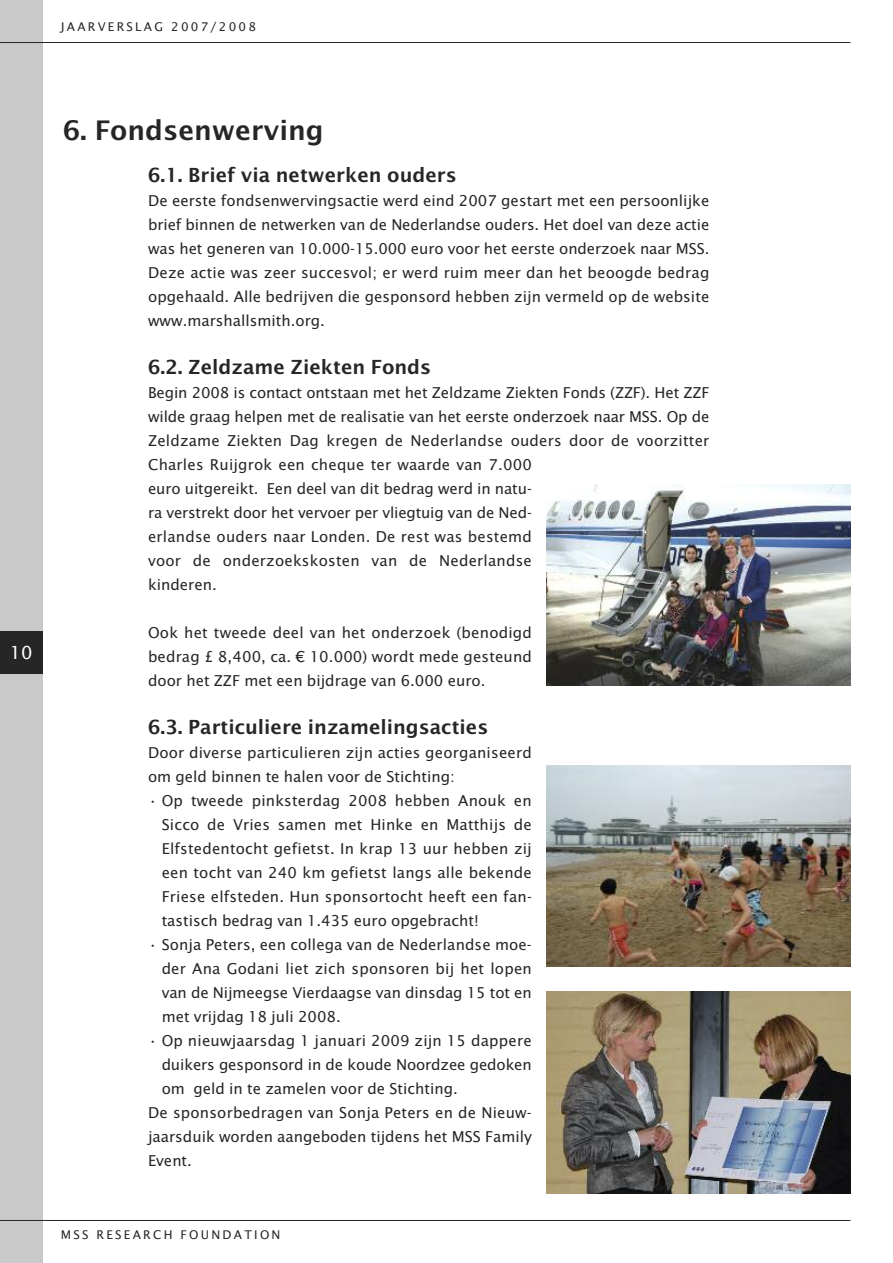
<style>
.page{position:relative;width:893px;height:1263px;background:#fff}
.page>*{position:absolute;margin:0;border:0;box-sizing:border-box;transform-origin:0 0}
.t1{font:600 27px "Lucida Sans";color:#272627}
.t2{font:600 19.5px "Lucida Sans";color:#272627}
.t3{font:18px "Lucida Sans";color:#fff}
.t4{font:15px/24px "Lucida Sans";color:#272627;text-align:justify}
.t5{font:12px "Lucida Sans";letter-spacing:.19em;color:#272627}
</style>
<div class="page">
<div style="left:0;top:0;width:43px;height:1263px;background:#c9c9c9"></div>
<div style="left:0;top:631px;width:43px;height:43px;background:#272627"></div>
<hr style="left:0;top:42px;width:850px;height:1px;background:#272627">
<hr style="left:0;top:1220px;width:850px;height:1px;background:#272627">
<img style="left:547px;top:484px;width:303px;height:202px">
<img style="left:547px;top:765px;width:303px;height:202px">
<img style="left:547px;top:992px;width:303px;height:201px">
<p class="t5" style="left:61px;top:19px;width:197px">JAARVERSLAG 2007/2008</p>
<p class="t3" style="left:10px;top:642px;width:24px">10</p>
<h1 class="t1" style="left:63px;top:115px;width:262px">6. Fondsenwerving</h1>
<h2 class="t2" style="left:148px;top:164px;width:310px">6.1. Brief via netwerken ouders</h2>
<p class="t4" style="left:148px;top:189px;width:563px">De eerste fondsenwervingsactie werd eind 2007 gestart met een persoonlijke brief binnen de netwerken van de Nederlandse ouders. Het doel van deze actie was het generen van 10.000-15.000 euro voor het eerste onderzoek naar MSS.<br>Deze actie was zeer succesvol; er werd ruim meer dan het beoogde bedrag opgehaald. Alle bedrijven die gesponsord hebben zijn vermeld op de website www.marshallsmith.org.</p>
<h2 class="t2" style="left:148px;top:356px;width:285px">6.2. Zeldzame Ziekten Fonds</h2>
<p class="t4" style="left:148px;top:381px;width:563px;text-align:left">Begin 2008 is contact ontstaan met het Zeldzame Ziekten Fonds (ZZF). Het ZZF wilde graag helpen met de realisatie van het eerste onderzoek naar MSS. Op de Zeldzame Ziekten Dag kregen de Nederlandse ouders door de voorzitter Charles Ruijgrok een cheque ter waarde van 7.000<br>euro uitgereikt. Een deel van dit bedrag werd in natu-<br>ra verstrekt door het vervoer per vliegtuig van de Ned-<br>erlandse ouders naar Londen. De rest was bestemd<br>voor de onderzoekskosten van de Nederlandse<br>kinderen.</p>
<p class="t4" style="left:148px;top:621px;width:385px">Ook het tweede deel van het onderzoek (benodigd bedrag £ 8,400, ca. € 10.000) wordt mede gesteund door het ZZF met een bijdrage van 6.000 euro.</p>
<h2 class="t2" style="left:148px;top:716px;width:342px">6.3. Particuliere inzamelingsacties</h2>
<p class="t4" style="left:148px;top:741px;width:385px">Door diverse particulieren zijn acties georganiseerd om geld binnen te halen voor de Stichting:</p>
<p class="t4" style="left:162px;top:789px;width:372px;text-indent:-14px">• Op tweede pinksterdag 2008 hebben Anouk en Sicco de Vries samen met Hinke en Matthijs de Elfstedentocht gefietst. In krap 13 uur hebben zij een tocht van 240 km gefietst langs alle bekende Friese elfsteden. Hun sponsortocht heeft een fan&shy;tastisch bedrag van 1.435 euro opgebracht!</p>
<p class="t4" style="left:162px;top:933px;width:372px;text-indent:-14px">• Sonja Peters, een collega van de Nederlandse moe&shy;der Ana Godani liet zich sponsoren bij het lopen van de Nijmeegse Vierdaagse van dinsdag 15 tot en met vrijdag 18 juli 2008.</p>
<p class="t4" style="left:148px;top:1029px;width:385px">• Op nieuwjaarsdag 1 januari 2009 zijn 15 dappere</p>
<p class="t4" style="left:162px;top:1053px;width:372px">duikers gesponsord in de koude Noordzee gedoken</p>
<p class="t4" style="left:162px;top:1077px;width:298px">om geld in te zamelen voor de Stichting.</p>
<p class="t4" style="left:148px;top:1101px;width:385px">De sponsorbedragen van Sonja Peters en de Nieuw-</p>
<p class="t4" style="left:148px;top:1125px;width:385px">jaarsduik worden aangeboden tijdens het MSS Family</p>
<p class="t4" style="left:148px;top:1149px;width:45px">Event.</p>
<p class="t5" style="left:61px;top:1228px;width:221px">MSS RESEARCH FOUNDATION</p>
</div>
